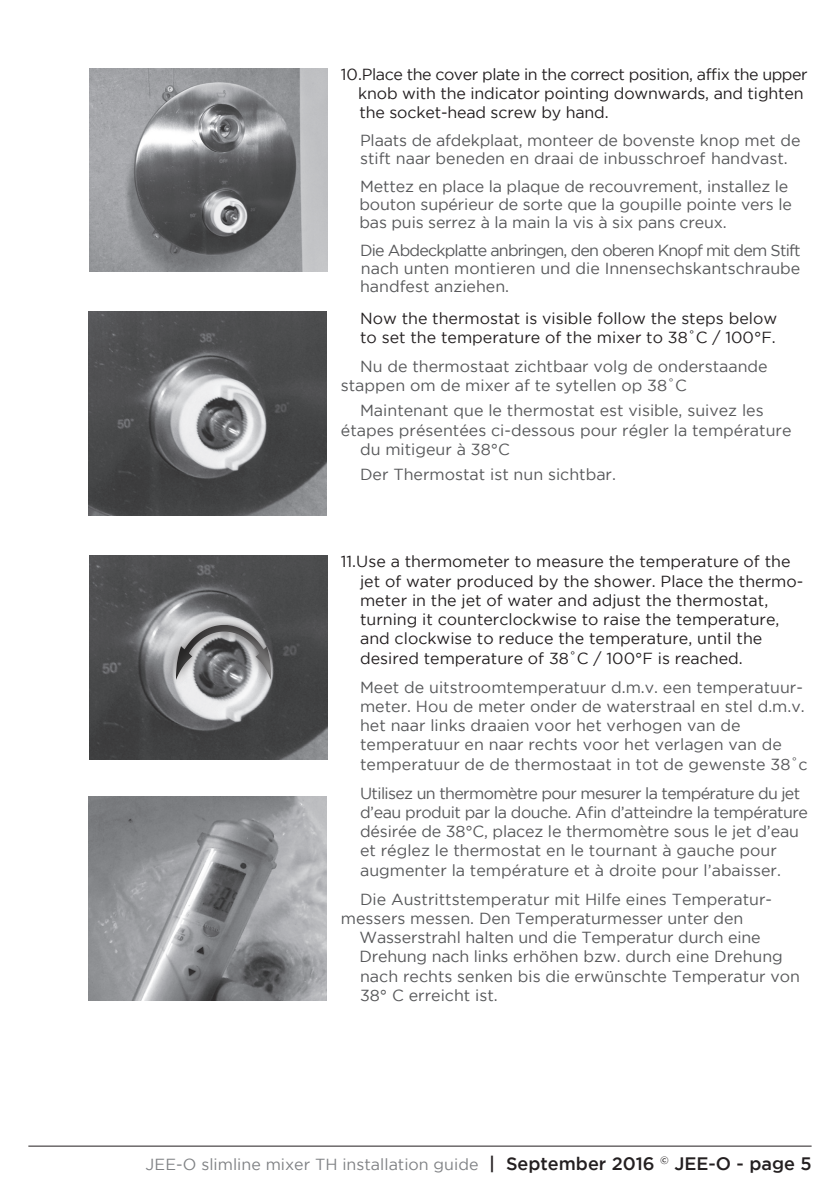
<style>
.page{position:relative;width:840px;height:1191px;background:#fff}
.page>*{position:absolute;margin:0;border:0;box-sizing:border-box;transform-origin:0 0}
.t1{font:16px/19.2px "Gotham";color:#57585a}
.t2{font:16px/19.2px "Gotham";color:#231f20}
.t3{font:16px/19.2px "Gotham";letter-spacing:-.04em;color:#57585a}
.t4{font:16px "Gotham";color:#808285}
.s1{font-weight:500;font-size:18px;color:#231f20}
</style>
<div class="page">
<img style="left:88px;top:312px;width:239px;height:203px">
<img style="left:88px;top:797px;width:239px;height:203px">
<img style="left:89px;top:68px;width:238px;height:204px">
<img style="left:89px;top:556px;width:238px;height:203px">
<div style="left:165px;top:615px;width:116px;height:72px;background:#231f20;opacity:.75"></div>
<div style="left:168px;top:623px;width:109px;height:67px;background:#231f20;opacity:.75"></div>
<hr style="left:28px;top:1145px;width:783px;height:1px;background:#231f20">
<p class="t2" style="left:358px;top:64px;width:450px;text-indent:-17px">10.Place the cover plate in the correct position, affix the upper knob with the indicator pointing downwards, and tighten the socket-head screw by hand.</p>
<p class="t1" style="left:360px;top:131px;width:442px;line-height:18px">Plaats de afdekplaat, monteer de bovenste knop met de stift naar beneden en draai de inbusschroef handvast.</p>
<p class="t1" style="left:359px;top:177px;width:434px;line-height:18px">Mettez en place la plaque de recouvrement, installez le bouton supérieur de sorte que la goupille pointe vers le bas puis serrez à la main la vis à six pans creux.</p>
<p class="t1" style="left:360px;top:241px;width:442px;line-height:18px;text-align:justify">Die Abdeckplatte anbringen, den oberen Knopf mit dem Stift nach unten montieren und die Innensechskantschraube handfest anziehen.</p>
<p class="t2" style="left:360px;top:308px;width:418px">Now the thermostat is visible follow the steps below to set the temperature of the mixer to 38˚C / 100°F.</p>
<p class="t1" style="left:340px;top:356px;width:428px;text-indent:19px">Nu de thermostaat zichtbaar volg de onderstaande stappen om de mixer af te sytellen op 38˚C</p>
<p class="t1" style="left:360px;top:401px;width:405px">Maintenant que le thermostat est visible, suivez les</p>
<p class="t1" style="left:340px;top:420px;width:452px">étapes présentées ci-dessous pour régler la température</p>
<p class="t1" style="left:360px;top:439px;width:151px">du mitigeur à 38°C</p>
<p class="t1" style="left:360px;top:464px;width:257px">Der Thermostat ist nun sichtbar.</p>
<p class="t2" style="left:360px;top:552px;width:444px;text-indent:-19px">11.Use a thermometer to measure the temperature of the jet of water produced by the shower. Place the thermo-</p>
<p class="t2" style="left:360px;top:590px;width:420px">meter in the jet of water and adjust the thermostat, turning it counterclockwise to raise the temperature, and clockwise to reduce the temperature, until the</p>
<p class="t2" style="left:360px;top:648px;width:384px">desired temperature of 38˚C / 100°F is reached.</p>
<p class="t1" style="left:360px;top:677px;width:444px">Meet de uitstroomtemperatuur d.m.v. een temperatuur-</p>
<p class="t1" style="left:360px;top:696px;width:446px">meter. Hou de meter onder de waterstraal en stel d.m.v. het naar links draaien voor het verhogen van de</p>
<p class="t1" style="left:360px;top:735px;width:449px">temperatuur en naar rechts voor het verlagen van de temperatuur de de thermostaat in tot de gewenste 38˚c</p>
<p class="t3" style="left:360px;top:783px;width:449px">Utilisez un thermomètre pour mesurer la température du jet d’eau produit par la douche. Afin d’atteindre la température</p>
<p class="t1" style="left:360px;top:821px;width:440px">désirée de 38°C, placez le thermomètre sous le jet d’eau et réglez le thermostat en le tournant à gauche pour augmenter la température et à droite pour l’abaisser.</p>
<p class="t1" style="left:340px;top:889px;width:432px;text-indent:19px">Die Austrittstemperatur mit Hilfe eines Temperatur&shy;messers messen. Den Temperaturmesser unter den</p>
<p class="t1" style="left:359px;top:927px;width:402px">Wasserstrahl halten und die Temperatur durch eine</p>
<p class="t1" style="left:359px;top:947px;width:442px">Drehung nach links erhöhen bzw. durch eine Drehung nach rechts senken bis die erwünschte Temperatur von<br>38° C erreicht ist.</p>
<p class="t4" style="left:145px;top:1155px;width:667px">JEE-O slimline mixer TH installation guide <span class="s1">| September 2016</span> <sup>©</sup> <span class="s1">JEE-O - page 5</span></p>
</div>
